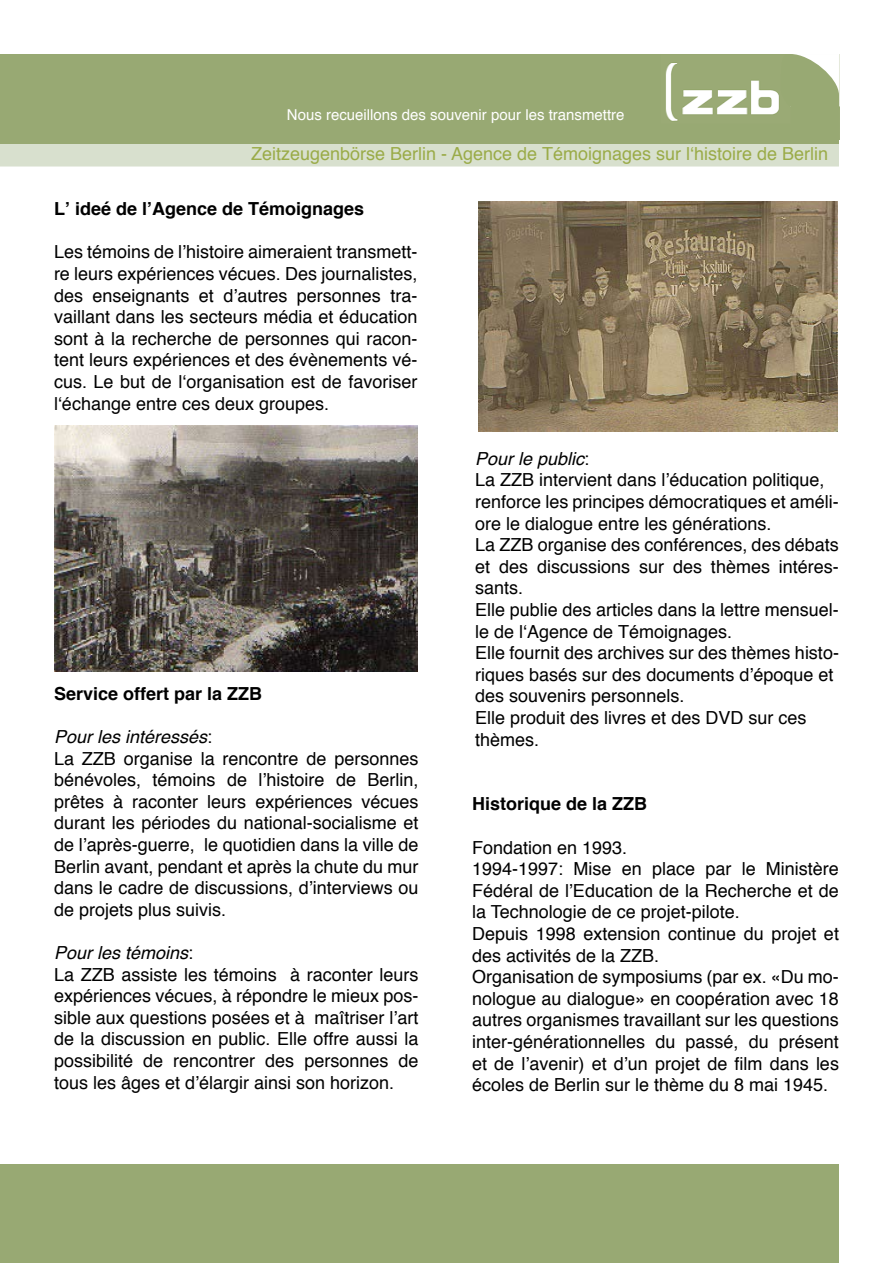
<style>
.page{position:relative;width:893px;height:1263px;background:#fff}
.page>*{position:absolute;margin:0;border:0;box-sizing:border-box;transform-origin:0 0}
.t1{font:18px/21.6px "Helvetica";color:#000}
.t2{font:700 18px "Helvetica";color:#000}
.t3{font:18px "Helvetica";color:#9aab48}
.t4{font:15px "Helvetica";color:#fff}
.s1{font-style:italic}
</style>
<div class="page">
<div style="left:0;top:1164px;width:838px;height:99px;background:#98a973"></div>
<img style="left:478px;top:201px;width:359px;height:231px">
<img style="left:54px;top:426px;width:364px;height:246px">
<div style="left:1px;top:141px;width:837px;height:25px;background:#d8e0ce"></div>
<div style="left:0;top:141px;width:839px;height:25px;border:2px solid #d8e0ce"></div>
<div style="left:0;top:54px;width:839px;height:89px;background:#98a973"></div>
<img style="left:665px;top:63px;width:114px;height:58px">
<svg style="left:839px;top:54px;width:1px;height:52px"></svg>
<svg style="left:790px;top:54px;width:49px;height:53px"></svg>
<p class="t4" style="left:287px;top:101px;width:339px">Nous recueillons des souvenir pour les transmettre</p>
<p class="t3" style="left:251px;top:138px;width:578px">Zeitzeugenbörse Berlin - Agence de Témoignages sur l‘histoire de Berlin</p>
<p class="t2" style="left:54px;top:193px;width:312px">L’ ideé de l’Agence de Témoignages</p>
<p class="t1" style="left:54px;top:241px;width:365px;text-align:justify">Les témoins de l’histoire aimeraient transmett&shy;re leurs expériences vécues. Des journalistes, des enseignants et d’autres personnes tra&shy;vaillant dans les secteurs média et éducation sont à la recherche de personnes qui racon&shy;tent leurs expériences et des évènements vé&shy;cus. Le but de l‘organisation est de favoriser l‘échange entre ces deux groupes.</p>
<p class="t2" style="left:54px;top:677px;width:210px">Service offert par la ZZB</p>
<p class="t1" style="left:54px;top:725px;width:366px"><span class="s1">Pour les intéressés</span>:<br>La ZZB organise la rencontre de personnes bénévoles, témoins de l’histoire de Berlin, prêtes à raconter leurs expériences vécues durant les périodes du national-socialisme et de l’après-guerre, le quotidien dans la ville de Berlin avant, pendant et après la chute du mur dans le cadre de discussions, d’interviews ou de projets plus suivis.</p>
<p class="t1" style="left:54px;top:941px;width:366px"><span class="s1">Pour les témoins</span>:<br>La ZZB assiste les témoins à raconter leurs expériences vécues, à répondre le mieux pos&shy;sible aux questions posées et à maîtriser l’art de la discussion en public. Elle offre aussi la possibilité de rencontrer des personnes de tous les âges et d’élargir ainsi son horizon.</p>
<p class="t1" style="left:475px;top:447px;width:365px"><span class="s1">Pour le public</span>:<br>La ZZB intervient dans l’éducation politique, renforce les principes démocratiques et améli&shy;ore le dialogue entre les générations.<br>La ZZB organise des conférences, des débats et des discussions sur des thèmes intéres&shy;sants.<br>Elle publie des articles dans la lettre mensuel&shy;le de l‘Agence de Témoignages.<br>Elle fournit des archives sur des thèmes histo&shy;riques basés sur des documents d’époque et des souvenirs personnels.<br>Elle produit des livres et des DVD sur ces thèmes.</p>
<p class="t2" style="left:472px;top:788px;width:177px">Historique de la ZZB</p>
<p class="t1" style="left:472px;top:836px;width:368px">Fondation en 1993.<br>1994-1997: Mise en place par le Ministère Fédéral de l’Education de la Recherche et de la Technologie de ce projet-pilote.<br>Depuis 1998 extension continue du projet et des activités de la ZZB.<br>Organisation de symposiums (par ex. «Du mo&shy;nologue au dialogue» en coopération avec 18 autres organismes travaillant sur les questions inter-générationnelles du passé, du présent et de l’avenir) et d’un projet de film dans les écoles de Berlin sur le thème du 8 mai 1945.</p>
</div>
